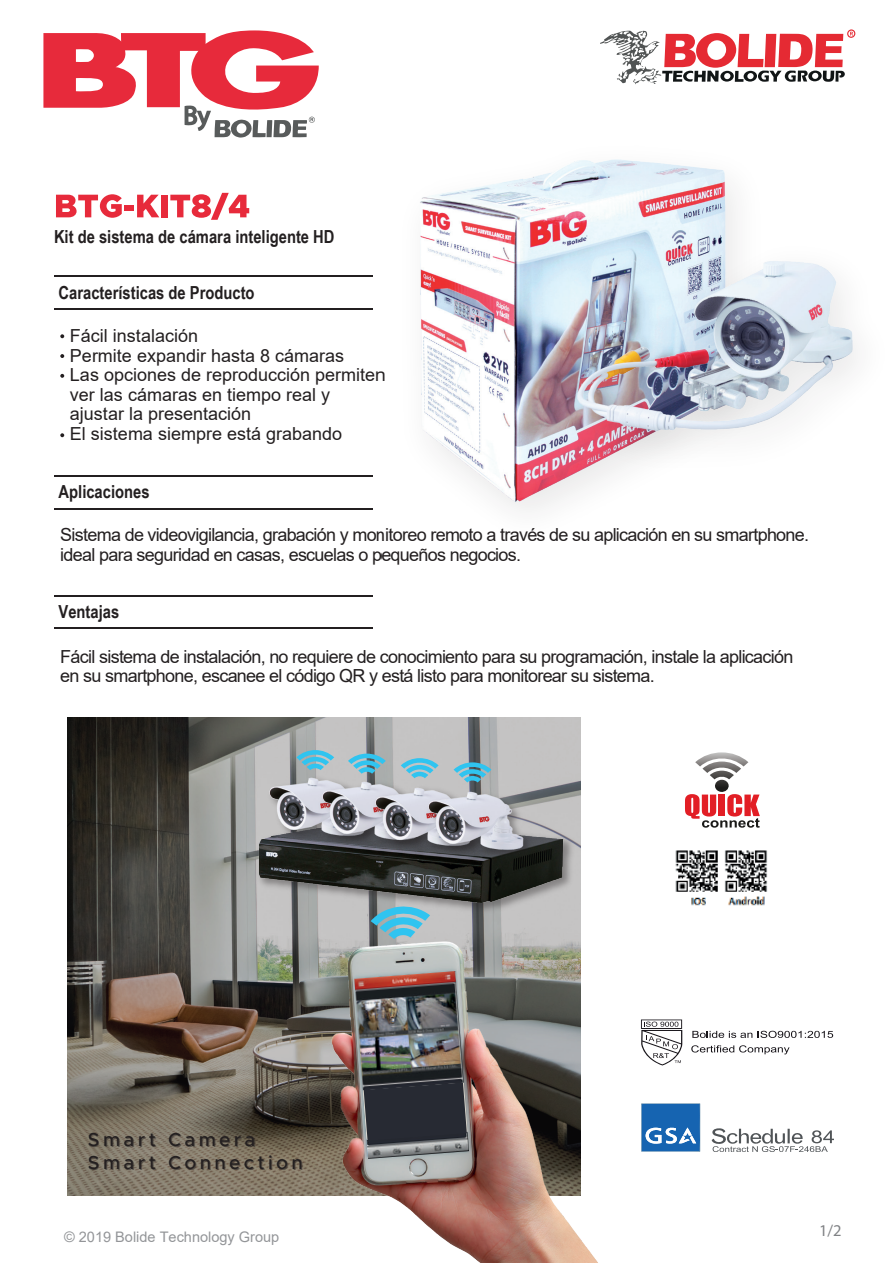
<style>
.page{position:relative;width:893px;height:1263px;background:#fff}
.page>*{position:absolute;margin:0;border:0;box-sizing:border-box;transform-origin:0 0}
.t1{font:500 18.9px/23.2px "Metropolis";letter-spacing:.18em;color:#231f20}
.t2{font:18px/19.5px "Arial";letter-spacing:-.04em;color:#231f20}
.t3{font:18px/19.5px "Arial";color:#231f20}
.t4{font:700 18px "Arial Narrow";color:#231f20}
.t5{font:16.5px "Myriad Pro";color:#808285}
.t6{font:14.55px "Arial";color:#939598}
</style>
<div class="page">
<svg style="left:60px;top:334px;width:4px;height:4px"></svg>
<svg style="left:60px;top:354px;width:4px;height:4px"></svg>
<svg style="left:60px;top:374px;width:4px;height:4px"></svg>
<svg style="left:60px;top:433px;width:4px;height:4px"></svg>
<hr style="left:54px;top:275px;width:318px;height:2px;background:#231f20">
<hr style="left:54px;top:308px;width:318px;height:2px;background:#231f20">
<hr style="left:54px;top:475px;width:318px;height:1px;background:#231f20">
<hr style="left:54px;top:508px;width:318px;height:1px;background:#231f20">
<hr style="left:54px;top:595px;width:318px;height:1px;background:#231f20">
<hr style="left:54px;top:628px;width:318px;height:1px;background:#231f20">
<svg style="left:600px;top:29px;width:255px;height:55px"></svg>
<img style="left:420px;top:159px;width:315px;height:351px">
<img style="left:539px;top:225px;width:196px;height:265px">
<img style="left:556px;top:247px;width:300px;height:207px">
<svg style="left:67px;top:717px;width:514px;height:109px"></svg>
<img style="left:267px;top:761px;width:81px;height:65px">
<img style="left:320px;top:765px;width:81px;height:61px">
<img style="left:372px;top:771px;width:82px;height:55px">
<img style="left:423px;top:787px;width:114px;height:39px">
<img style="left:425px;top:776px;width:102px;height:50px">
<img style="left:67px;top:826px;width:531px;height:437px">
<img style="left:355px;top:972px;width:113px;height:186px">
<img style="left:354px;top:971px;width:110px;height:119px">
<img style="left:367px;top:1132px;width:102px;height:27px">
<svg style="left:363px;top:1082px;width:105px;height:59px"></svg>
<svg style="left:296px;top:750px;width:38px;height:20px"></svg>
<svg style="left:348px;top:754px;width:38px;height:20px"></svg>
<svg style="left:401px;top:758px;width:38px;height:20px"></svg>
<svg style="left:371px;top:906px;width:59px;height:33px"></svg>
<svg style="left:454px;top:762px;width:37px;height:20px"></svg>
<svg style="left:56px;top:194px;width:66px;height:24px"></svg>
<div style="left:124px;top:206px;width:10px;height:5px;background:#e72a3b"></div>
<svg style="left:137px;top:195px;width:22px;height:22px"></svg>
<div style="left:161px;top:195px;width:7px;height:22px;background:#e72a3b"></div>
<svg style="left:170px;top:193px;width:79px;height:27px"></svg>
<svg style="left:692px;top:1031px;width:60px;height:7px"></svg>
<svg style="left:758px;top:1031px;width:75px;height:7px"></svg>
<svg style="left:691px;top:1045px;width:98px;height:9px"></svg>
<svg style="left:641px;top:1019px;width:41px;height:46px"></svg>
<svg style="left:641px;top:1103px;width:59px;height:48px"></svg>
<svg style="left:712px;top:1128px;width:122px;height:24px"></svg>
<svg style="left:685px;top:752px;width:75px;height:76px"></svg>
<img style="left:675px;top:850px;width:93px;height:56px">
<svg style="left:43px;top:30px;width:276px;height:108px"></svg>
<p class="t4" style="left:54px;top:223px;width:282px">Kit de sistema de cámara inteligente HD</p>
<p class="t4" style="left:59px;top:279px;width:198px">Características de Producto</p>
<p class="t3" style="left:70px;top:326px;width:317px">Fácil instalación<br>Permite expandir hasta 8 cámaras<br>Las opciones de reproducción permiten ver las cámaras en tiempo real y ajustar la presentación<br>El sistema siempre está grabando</p>
<p class="t4" style="left:59px;top:478px;width:93px">Aplicaciones</p>
<p class="t2" style="left:60px;top:525px;width:750px">Sistema de videovigilancia, grabación y monitoreo remoto a través de su aplicación en su smartphone. ideal para seguridad en casas, escuelas o pequeños negocios.</p>
<p class="t4" style="left:59px;top:598px;width:62px">Ventajas</p>
<p class="t2" style="left:60px;top:646px;width:735px">Fácil sistema de instalación, no requiere de conocimiento para su programación, instale la aplicación en su smartphone, escanee el código QR y está listo para monitorear su sistema.</p>
<p class="t1" style="left:88px;top:1127px;width:216px">Smart Camera<br>Smart Connection</p>
<p class="t6" style="left:64px;top:1227px;width:217px">© 2019 Bolide Technology Group</p>
<p class="t5" style="left:819px;top:1220px;width:24px">1/2</p>
</div>
